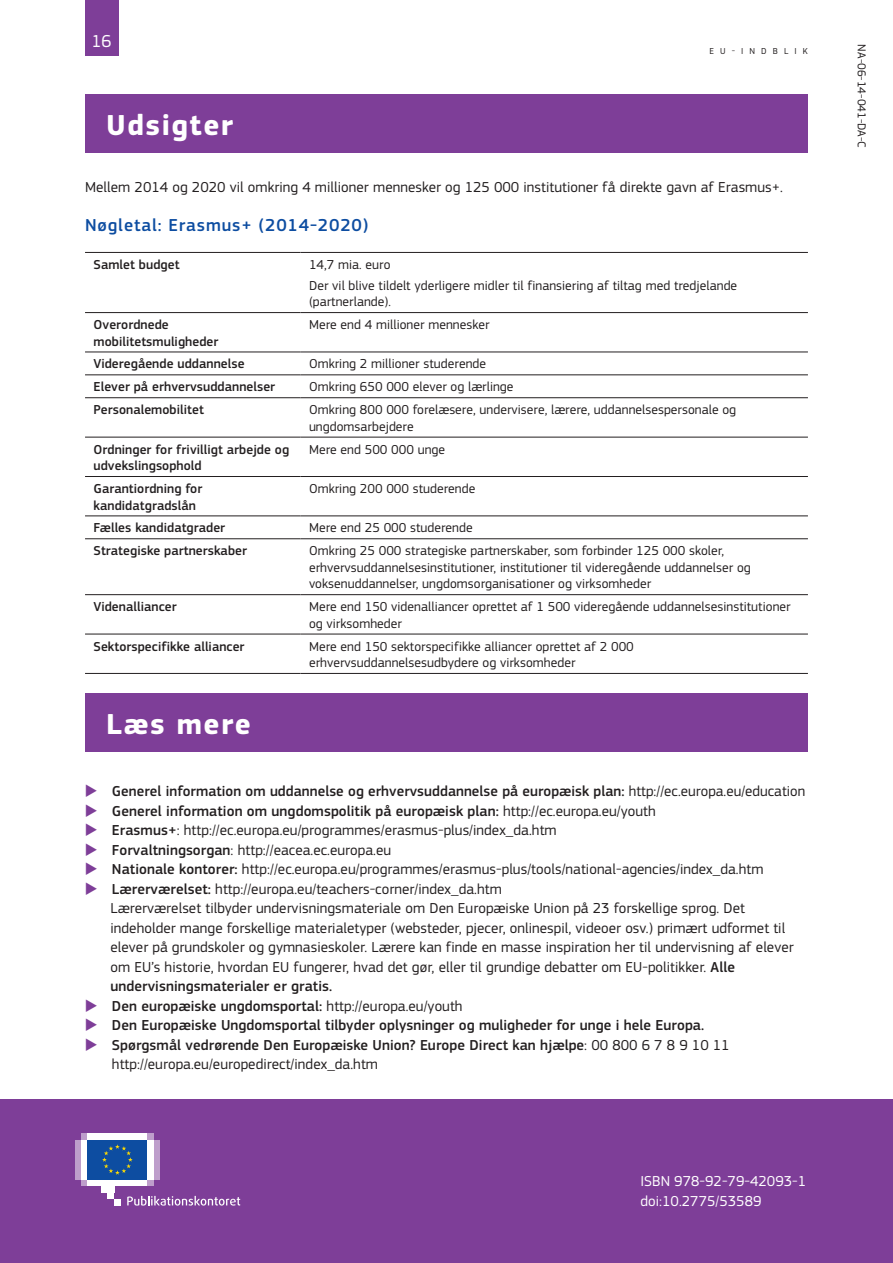
<style>
.page{position:relative;width:893px;height:1263px;background:#fff}
.page>*{position:absolute;margin:0;border:0;box-sizing:border-box;transform-origin:0 0}
.Heading01_neg{font:700 30px "EC Square Sans Pro";letter-spacing:.05em;color:#fff}
.Heading03{font:500 18px "EC Square Sans Pro";letter-spacing:.05em;color:#0d4da1}
.t1{font:18px "EC Square Sans Pro";color:#fff}
.BodyText{font:15px/19.5px "EC Square Sans Pro";letter-spacing:.005em;color:#231f20}
.t2{font:500 15px/19.5px "EC Square Sans Pro";letter-spacing:.005em;color:#231f20}
.BodyText-2{font:15px "EC Square Sans Pro";letter-spacing:.005em;color:#fff}
.tab{font:13.5px/16.5px "EC Square Sans Pro";letter-spacing:.005em;color:#231f20}
.tab-2{font:500 13.5px/16.5px "EC Square Sans Pro";letter-spacing:.005em;color:#231f20}
.t3{font:12px "EC Square Sans Pro";color:#231f20}
.t4{font:9px "EC Square Sans Pro";letter-spacing:.68em;color:#231f20}
.s1{font-weight:400}
.s2{font-weight:500}
</style>
<div class="page">
<div style="left:85px;top:0;width:33px;height:55px;background:#7e3e98"></div>
<div style="left:85px;top:693px;width:723px;height:59px;background:#7e3e98"></div>
<div style="left:0;top:1099px;width:893px;height:164px;background:#7e3e98"></div>
<svg style="left:81px;top:1179px;width:72px;height:7px"></svg>
<svg style="left:81px;top:1133px;width:72px;height:7px"></svg>
<div style="left:88px;top:1133px;width:59px;height:7px;background:#fff"></div>
<div style="left:88px;top:1179px;width:59px;height:7px;background:#fff"></div>
<div style="left:147px;top:1140px;width:6px;height:39px;background:#fff"></div>
<div style="left:153px;top:1140px;width:7px;height:39px;background:#be9ecb"></div>
<div style="left:81px;top:1140px;width:7px;height:39px;background:#fff"></div>
<div style="left:75px;top:1140px;width:6px;height:39px;background:#be9ecb"></div>
<div style="left:101px;top:1179px;width:13px;height:13px;background:#fff"></div>
<div style="left:108px;top:1179px;width:6px;height:20px;background:#fff"></div>
<div style="left:114px;top:1199px;width:7px;height:6px;background:#fff"></div>
<div style="left:88px;top:1140px;width:59px;height:39px;background:#0d4da1"></div>
<svg style="left:102px;top:1144px;width:31px;height:31px"></svg>
<svg style="left:127px;top:1196px;width:113px;height:9px"></svg>
<div style="left:85px;top:94px;width:723px;height:59px;background:#7e3e98"></div>
<hr style="left:85px;top:312px;width:215px;height:1px;background:#231f20">
<hr style="left:300px;top:312px;width:508px;height:1px;background:#231f20">
<hr style="left:85px;top:352px;width:215px;height:1px;background:#231f20">
<hr style="left:300px;top:352px;width:508px;height:1px;background:#231f20">
<hr style="left:85px;top:375px;width:215px;height:1px;background:#231f20">
<hr style="left:300px;top:375px;width:508px;height:1px;background:#231f20">
<hr style="left:85px;top:397px;width:215px;height:1px;background:#231f20">
<hr style="left:300px;top:397px;width:508px;height:1px;background:#231f20">
<hr style="left:85px;top:437px;width:215px;height:1px;background:#231f20">
<hr style="left:300px;top:437px;width:508px;height:1px;background:#231f20">
<hr style="left:85px;top:476px;width:215px;height:1px;background:#231f20">
<hr style="left:300px;top:476px;width:508px;height:1px;background:#231f20">
<hr style="left:85px;top:516px;width:215px;height:1px;background:#231f20">
<hr style="left:300px;top:516px;width:508px;height:1px;background:#231f20">
<hr style="left:85px;top:538px;width:215px;height:1px;background:#231f20">
<hr style="left:300px;top:538px;width:508px;height:1px;background:#231f20">
<hr style="left:85px;top:594px;width:215px;height:1px;background:#231f20">
<hr style="left:300px;top:594px;width:508px;height:1px;background:#231f20">
<hr style="left:85px;top:634px;width:215px;height:1px;background:#231f20">
<hr style="left:300px;top:634px;width:508px;height:1px;background:#231f20">
<hr style="left:85px;top:673px;width:215px;height:1px;background:#231f20">
<hr style="left:300px;top:673px;width:508px;height:1px;background:#231f20">
<hr style="left:85px;top:252px;width:215px;height:1px;background:#231f20">
<hr style="left:300px;top:252px;width:508px;height:1px;background:#231f20">
<p class="t1" style="left:92px;top:30px;width:22px">16</p>
<p class="Heading01_neg" style="left:106px;top:107px;width:128px">Udsigter</p>
<p class="t4" style="left:709px;top:45px;width:100px">EU‑INDBLIK</p>
<p class="t3" style="left:869px;top:44px;width:105px;rotate:90deg">NA-06-14-041-DA-C</p>
<p class="BodyText" style="left:85px;top:177px;width:699px">Mellem 2014 og 2020 vil omkring 4 millioner mennesker og 125 000 institutioner få direkte gavn af Erasmus+.</p>
<p class="Heading03" style="left:85px;top:214px;width:285px">Nøgletal: Erasmus+ (2014-2020)</p>
<p class="tab-2" style="left:94px;top:256px;width:88px">Samlet budget</p>
<p class="tab" style="left:309px;top:256px;width:83px">14,7 mia. euro</p>
<p class="tab" style="left:309px;top:277px;width:430px">Der vil blive tildelt yderligere midler til finansiering af tiltag med tredjelande (partnerlande).</p>
<p class="tab-2" style="left:94px;top:317px;width:126px">Overordnede mobilitetsmuligheder</p>
<p class="tab" style="left:309px;top:316px;width:182px">Mere end 4 millioner mennesker</p>
<p class="tab-2" style="left:94px;top:356px;width:153px">Videregående uddannelse</p>
<p class="tab" style="left:309px;top:356px;width:179px">Omkring 2 millioner studerende</p>
<p class="tab-2" style="left:94px;top:379px;width:183px">Elever på erhvervsuddannelser</p>
<p class="tab" style="left:309px;top:379px;width:206px">Omkring 650 000 elever og lærlinge</p>
<p class="tab-2" style="left:94px;top:402px;width:112px">Personalemobilitet</p>
<p class="tab" style="left:309px;top:402px;width:429px">Omkring 800 000 forelæsere, undervisere, lærere, uddannelsespersonale og ungdomsarbejdere</p>
<p class="tab-2" style="left:94px;top:441px;width:197px">Ordninger for frivilligt arbejde og udvekslingsophold</p>
<p class="tab" style="left:309px;top:441px;width:138px">Mere end 500 000 unge</p>
<p class="tab-2" style="left:94px;top:481px;width:110px">Garantiordning for kandidatgradslån</p>
<p class="tab" style="left:309px;top:480px;width:168px">Omkring 200 000 studerende</p>
<p class="tab-2" style="left:94px;top:520px;width:133px">Fælles kandidatgrader</p>
<p class="tab" style="left:309px;top:520px;width:165px">Mere end 25 000 studerende</p>
<p class="tab-2" style="left:94px;top:543px;width:155px">Strategiske partnerskaber</p>
<p class="tab" style="left:309px;top:543px;width:443px">Omkring 25 000 strategiske partnerskaber, som forbinder 125 000 skoler, erhvervsuddannelsesinstitutioner, institutioner til videregående uddannelser og voksenuddannelser, ungdomsorganisationer og virksomheder</p>
<p class="tab-2" style="left:94px;top:599px;width:85px">Videnalliancer</p>
<p class="tab" style="left:309px;top:598px;width:483px">Mere end 150 videnalliancer oprettet af 1 500 videregående uddannelsesinstitutioner og virksomheder</p>
<p class="tab-2" style="left:94px;top:638px;width:152px">Sektorspecifikke alliancer</p>
<p class="tab" style="left:309px;top:638px;width:326px">Mere end 150 sektorspecifikke alliancer oprettet af 2 000 erhvervsuddannelsesudbydere og virksomheder</p>
<p class="Heading01_neg" style="left:106px;top:706px;width:146px">Læs mere</p>
<p class="t2" style="left:112px;top:782px;width:695px">Generel information om uddannelse og erhvervsuddannelse på europæisk plan: <span class="s1">http://ec.europa.eu/education</span></p>
<p class="t2" style="left:112px;top:801px;width:545px">Generel information om ungdomspolitik på europæisk plan: <span class="s1">http://ec.europa.eu/youth</span></p>
<p class="BodyText" style="left:112px;top:821px;width:446px"><span class="s2">Erasmus+</span>: http://ec.europa.eu/programmes/erasmus‑plus/index_da.htm</p>
<p class="BodyText" style="left:112px;top:840px;width:281px"><span class="s2">Forvaltningsorgan</span>: http://eacea.ec.europa.eu</p>
<p class="BodyText" style="left:112px;top:860px;width:653px"><span class="s2">Nationale kontorer:</span> http://ec.europa.eu/programmes/erasmus-plus/tools/national-agencies/index_da.htm</p>
<p class="BodyText" style="left:112px;top:879px;width:391px"><span class="s2">Lærerværelset:</span> http://europa.eu/teachers‑corner/index_da.htm</p>
<p class="BodyText" style="left:110px;top:899px;width:685px">Lærerværelset tilbyder undervisningsmateriale om Den Europæiske Union på 23 forskellige sprog. Det indeholder mange forskellige materialetyper (websteder, pjecer, onlinespil, videoer osv.) primært udformet til elever på grundskoler og gymnasieskoler. Lærere kan finde en masse inspiration her til undervisning af elever om EU’s historie, hvordan EU fungerer, hvad det gør, eller til grundige debatter om EU‑politikker. <span class="s2">Alle undervisningsmaterialer er gratis.</span></p>
<p class="t2" style="left:112px;top:996px;width:352px">Den europæiske ungdomsportal: <span class="s1">http://europa.eu/youth</span></p>
<p class="t2" style="left:112px;top:1016px;width:592px">Den Europæiske Ungdomsportal tilbyder oplysninger og muligheder for unge i hele Europa.</p>
<p class="t2" style="left:112px;top:1035px;width:619px">Spørgsmål vedrørende Den Europæiske Union? Europe Direct kan hjælpe<span class="s1">: 00 800 6 7 8 9 10 11 http://europa.eu/europedirect/index_da.htm</span></p>
<p class="BodyText-2" style="left:640px;top:1173px;width:167px">ISBN 978-92-79-42093-1</p>
<p class="BodyText-2" style="left:640px;top:1192px;width:123px">doi:10.2775/53589</p>
</div>
